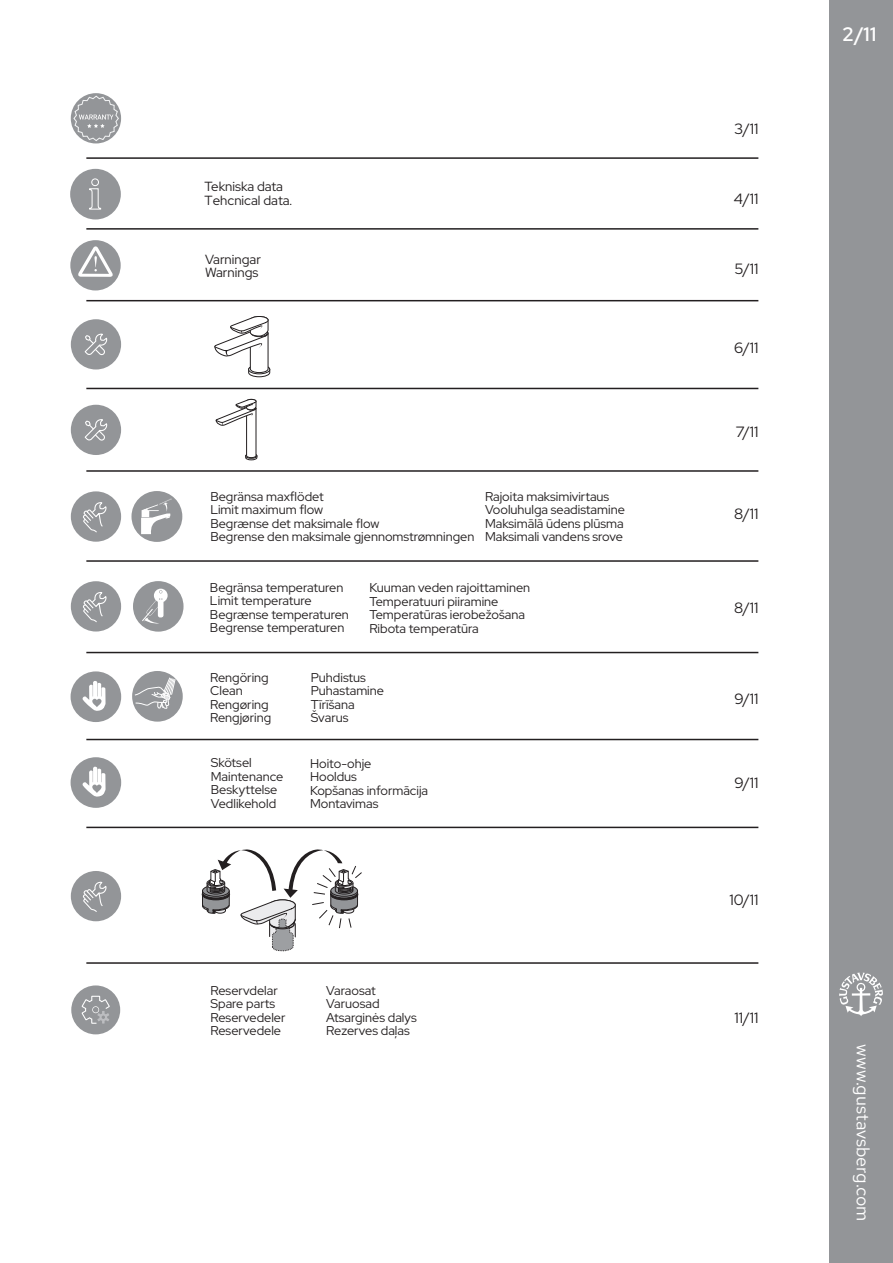
<style>
.page{position:relative;width:893px;height:1263px;background:#fff}
.page>*{position:absolute;margin:0;border:0;box-sizing:border-box;transform-origin:0 0}
.t1{font:500 19.5px "Red Hat Text";color:#fff}
.t2{font:18px "Red Hat Text";color:#fff}
.t3{font:14.85px "Red Hat Display";color:#231f20}
.t4{font:13.2px/13.6px "Red Hat Display";color:#231f20}
.t5{font:12.75px/13.5px "Red Hat Display";color:#231f20}
</style>
<div class="page">
<div style="left:71px;top:757px;width:50px;height:51px;background:#939598;border-radius:50%"></div>
<svg style="left:82px;top:767px;width:24px;height:30px"></svg>
<div style="left:71px;top:671px;width:50px;height:51px;background:#939598;border-radius:50%"></div>
<svg style="left:82px;top:681px;width:24px;height:30px"></svg>
<div style="left:71px;top:985px;width:49px;height:49px;background:#939598;border-radius:50%"></div>
<svg style="left:81px;top:995px;width:29px;height:29px"></svg>
<div style="left:71px;top:871px;width:50px;height:50px;background:#939598;border-radius:50%"></div>
<svg style="left:83px;top:881px;width:24px;height:31px"></svg>
<div style="left:71px;top:491px;width:50px;height:51px;background:#939598;border-radius:50%"></div>
<svg style="left:83px;top:502px;width:24px;height:31px"></svg>
<div style="left:71px;top:581px;width:50px;height:50px;background:#939598;border-radius:50%"></div>
<svg style="left:83px;top:592px;width:24px;height:31px"></svg>
<div style="left:70px;top:169px;width:51px;height:50px;background:#939598;border-radius:50%"></div>
<svg style="left:89px;top:178px;width:12px;height:32px"></svg>
<div style="left:71px;top:319px;width:50px;height:50px;background:#939598;border-radius:50%"></div>
<svg style="left:84px;top:333px;width:24px;height:22px"></svg>
<div style="left:71px;top:405px;width:50px;height:50px;background:#939598;border-radius:50%"></div>
<svg style="left:84px;top:419px;width:24px;height:22px"></svg>
<svg style="left:70px;top:240px;width:51px;height:51px"></svg>
<div style="left:131px;top:491px;width:51px;height:51px;background:#939598;border-radius:50%"></div>
<svg style="left:141px;top:499px;width:31px;height:35px"></svg>
<hr style="left:86px;top:470px;width:672px;height:2px;background:#231f20">
<hr style="left:86px;top:560px;width:672px;height:2px;background:#231f20">
<hr style="left:86px;top:652px;width:672px;height:1px;background:#231f20">
<hr style="left:86px;top:739px;width:672px;height:1px;background:#231f20">
<hr style="left:86px;top:827px;width:672px;height:1px;background:#231f20">
<hr style="left:86px;top:962px;width:672px;height:2px;background:#231f20">
<div style="left:133px;top:581px;width:51px;height:51px;background:#939598;border-radius:50%"></div>
<svg style="left:154px;top:589px;width:14px;height:13px"></svg>
<svg style="left:142px;top:590px;width:24px;height:34px"></svg>
<div style="left:132px;top:671px;width:51px;height:51px;background:#939598;border-radius:50%"></div>
<svg style="left:134px;top:677px;width:42px;height:32px"></svg>
<svg style="left:202px;top:849px;width:160px;height:102px"></svg>
<svg style="left:71px;top:93px;width:50px;height:50px"></svg>
<svg style="left:73px;top:95px;width:47px;height:47px;background:#adafb1"></svg>
<hr style="left:86px;top:157px;width:672px;height:2px;background:#231f20">
<hr style="left:86px;top:228px;width:672px;height:2px;background:#231f20">
<hr style="left:86px;top:388px;width:672px;height:1px;background:#231f20">
<hr style="left:86px;top:300px;width:672px;height:1px;background:#231f20">
<svg style="left:214px;top:316px;width:56px;height:61px"></svg>
<svg style="left:215px;top:399px;width:42px;height:61px"></svg>
<div style="left:829px;top:0;width:64px;height:1263px;background:#939598"></div>
<svg style="left:839px;top:972px;width:44px;height:44px"></svg>
<p class="t4" style="left:205px;top:179px;width:89px">Tekniska data<br>Tehcnical data.</p>
<p class="t4" style="left:205px;top:252px;width:57px">Varningar<br>Warnings</p>
<p class="t5" style="left:210px;top:489px;width:265px">Begränsa maxflödet<br>Limit maximum flow<br>Begrænse det maksimale flow<br>Begrense den maksimale gjennomstrømningen</p>
<p class="t5" style="left:485px;top:489px;width:141px">Rajoita maksimivirtaus<br>Vooluhulga seadistamine<br>Maksimālā ūdens plūsma<br>Maksimali vandens srove</p>
<p class="t5" style="left:210px;top:580px;width:140px">Begränsa temperaturen<br>Limit temperature<br>Begrænse temperaturen<br>Begrense temperaturen</p>
<p class="t5" style="left:369px;top:581px;width:162px">Kuuman veden rajoittaminen<br>Temperatuuri piiramine<br>Temperatūras ierobežošana<br>Ribota temperatūra</p>
<p class="t5" style="left:210px;top:670px;width:63px">Rengöring<br>Clean<br>Rengøring<br>Rengjøring</p>
<p class="t5" style="left:311px;top:670px;width:75px">Puhdistus<br>Puhastamine<br>Tīrīšana<br>Švarus</p>
<p class="t5" style="left:211px;top:756px;width:74px">Skötsel<br>Maintenance<br>Beskyttelse<br>Vedlikehold</p>
<p class="t5" style="left:310px;top:756px;width:120px">Hoito-ohje<br>Hooldus<br>Kopšanas informācija<br>Montavimas</p>
<p class="t5" style="left:210px;top:983px;width:77px">Reservdelar<br>Spare parts<br>Reservedeler<br>Reservedele</p>
<p class="t5" style="left:326px;top:983px;width:92px">Varaosat<br>Varuosad<br>Atsarginės dalys<br>Rezerves daļas</p>
<p class="t3" style="left:735px;top:119px;width:25px">3/11</p>
<p class="t3" style="left:734px;top:189px;width:26px">4/11</p>
<p class="t3" style="left:735px;top:259px;width:25px">5/11</p>
<p class="t3" style="left:734px;top:338px;width:26px">6/11</p>
<p class="t3" style="left:736px;top:422px;width:24px">7/11</p>
<p class="t3" style="left:734px;top:504px;width:26px">8/11</p>
<p class="t3" style="left:734px;top:598px;width:26px">8/11</p>
<p class="t3" style="left:734px;top:689px;width:25px">9/11</p>
<p class="t3" style="left:734px;top:773px;width:25px">9/11</p>
<p class="t3" style="left:729px;top:890px;width:30px">10/11</p>
<p class="t3" style="left:734px;top:1008px;width:26px">11/11</p>
<h1 class="t1" style="left:842px;top:22px;width:36px">2/11</h1>
<h2 class="t2" style="left:875px;top:1044px;width:179px;rotate:90deg">www.gustavsberg.com</h2>
</div>
